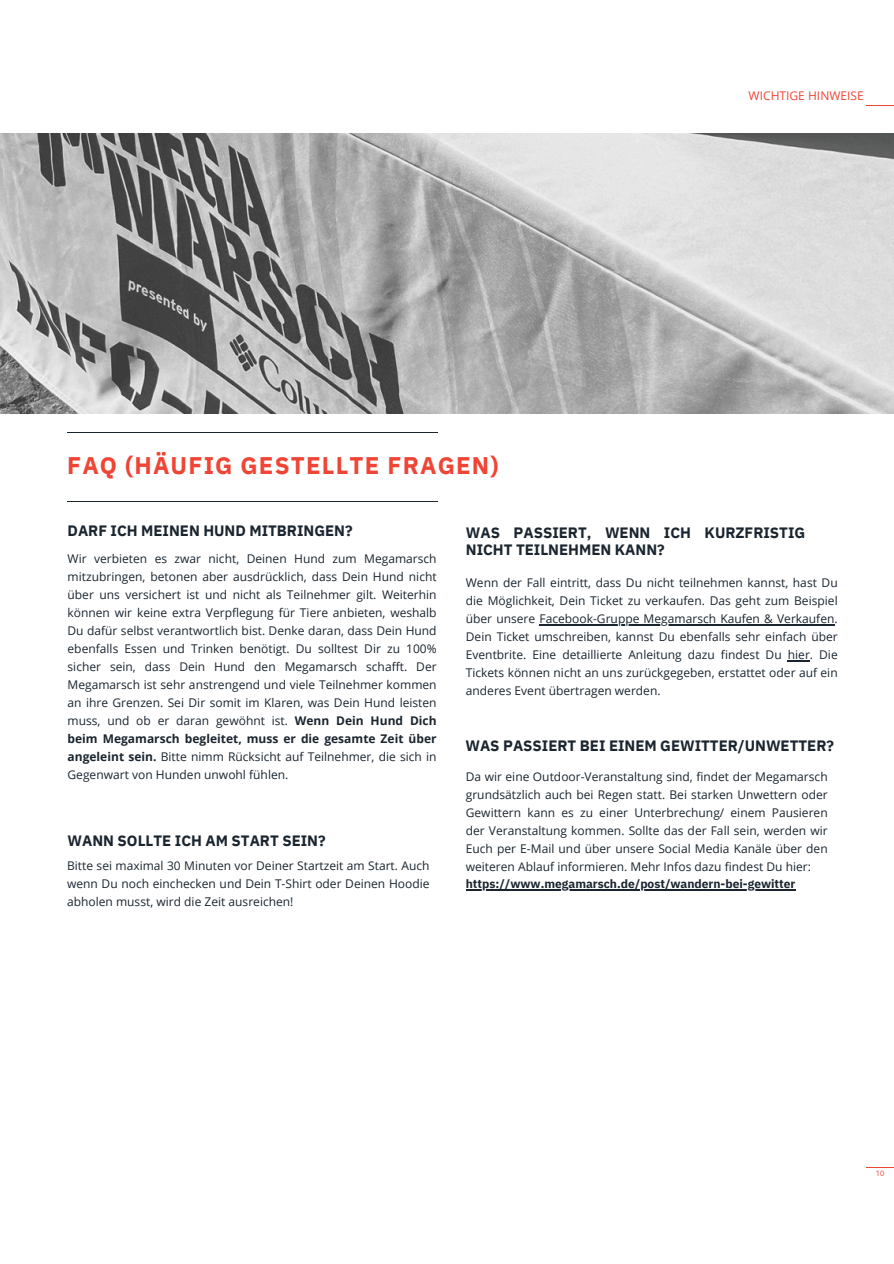
<style>
.page{position:relative;width:894px;height:1264px;background:#fff}
.page>*{position:absolute;margin:0;border:0;box-sizing:border-box;transform-origin:0 0}
.t1{font:700 24px "IBM Plex Sans";letter-spacing:.05em;color:#f04434}
.t2{font:700 15px/16.8px "IBM Plex Sans";color:#1a252f}
.t3{font:12px/18px "Open Sans";color:#1a252f;text-align:justify}
.t4{font:700 12px "IBM Plex Sans";color:#1a252f}
.t5{font:12px "Open Sans";color:#f04434}
.t6{font:7.5px "Open Sans";color:#f04434}
.s1{font-weight:700}
</style>
<div class="page">
<hr style="left:68px;top:432px;width:369px;height:1px;background:#1a252f">
<hr style="left:68px;top:501px;width:369px;height:1px;background:#1a252f">
<svg style="left:866px;top:105px;width:27px;height:1px"></svg>
<svg style="left:866px;top:1167px;width:27px;height:1px"></svg>
<img style="left:0;top:134px;width:893px;height:279px">
<hr style="left:465px;top:889px;width:330px;height:1px;background:#1a252f">
<hr style="left:539px;top:624px;width:295px;height:1px;background:#1a252f">
<svg style="left:787px;top:660px;width:22px;height:1px"></svg>
<p class="t5" style="left:748px;top:87px;width:117px">WICHTIGE HINWEISE</p>
<p class="t1" style="left:67px;top:449px;width:433px">FAQ (HÄUFIG GESTELLTE FRAGEN)</p>
<p class="t2" style="left:68px;top:522px;width:286px">DARF ICH MEINEN HUND MITBRINGEN?</p>
<h1 class="t3" style="left:68px;top:549px;width:370px">Wir verbieten es zwar nicht, Deinen Hund zum Megamarsch mitzubringen, betonen aber ausdrücklich, dass Dein Hund nicht über uns versichert ist und nicht als Teilnehmer gilt. Weiterhin können wir keine extra Verpflegung für Tiere anbieten, weshalb Du dafür selbst verantwortlich bist. Denke daran, dass Dein Hund ebenfalls Essen und Trinken benötigt. Du solltest Dir zu 100% sicher sein, dass Dein Hund den Megamarsch schafft. Der Megamarsch ist sehr anstrengend und viele Teilnehmer kommen an ihre Grenzen. Sei Dir somit im Klaren, was Dein Hund leisten muss, und ob er daran gewöhnt ist. <span class="s1">Wenn Dein Hund Dich beim Megamarsch begleitet, muss er die gesamte Zeit über angeleint sein.</span> Bitte nimm Rücksicht auf Teilnehmer, die sich in Gegenwart von Hunden unwohl fühlen.</h1>
<h2 class="t2" style="left:68px;top:831px;width:259px">WANN SOLLTE ICH AM START SEIN?</h2>
<h2 class="t3" style="left:67px;top:856px;width:364px">Bitte sei maximal 30 Minuten vor Deiner Startzeit am Start. Auch wenn Du noch einchecken und Dein T-Shirt oder Deinen Hoodie abholen musst, wird die Zeit ausreichen!</h2>
<p class="t2" style="left:465px;top:524px;width:341px">WAS PASSIERT, WENN ICH KURZFRISTIG<br>NICHT TEILNEHMEN KANN?</p>
<p class="t3" style="left:465px;top:573px;width:373px">Wenn der Fall eintritt, dass Du nicht teilnehmen kannst, hast Du die Möglichkeit, Dein Ticket zu verkaufen. Das geht zum Beispiel über unsere Facebook-Gruppe Megamarsch Kaufen &amp; Verkaufen.</p>
<h2 class="t3" style="left:465px;top:627px;width:373px">Dein Ticket umschreiben, kannst Du ebenfalls sehr einfach über Eventbrite. Eine detaillierte Anleitung dazu findest Du hier. Die Tickets können nicht an uns zurückgegeben, erstattet oder auf ein anderes Event übertragen werden.</h2>
<p class="t2" style="left:465px;top:737px;width:370px">WAS PASSIERT BEI EINEM GEWITTER/UNWETTER?</p>
<h2 class="t3" style="left:465px;top:767px;width:363px">Da wir eine Outdoor-Veranstaltung sind, findet der Megamarsch grundsätzlich auch bei Regen statt. Bei starken Unwettern oder Gewittern kann es zu einer Unterbrechung/ einem Pausieren der Veranstaltung kommen. Sollte das der Fall sein, werden wir Euch per E-Mail und über unsere Social Media Kanäle über den weiteren Ablauf informieren. Mehr Infos dazu findest Du hier:</h2>
<p class="t4" style="left:465px;top:876px;width:331px">https://www.megamarsch.de/post/wandern-bei-gewitter</p>
<h3 class="t6" style="left:875px;top:1167px;width:10px">10</h3>
</div>
